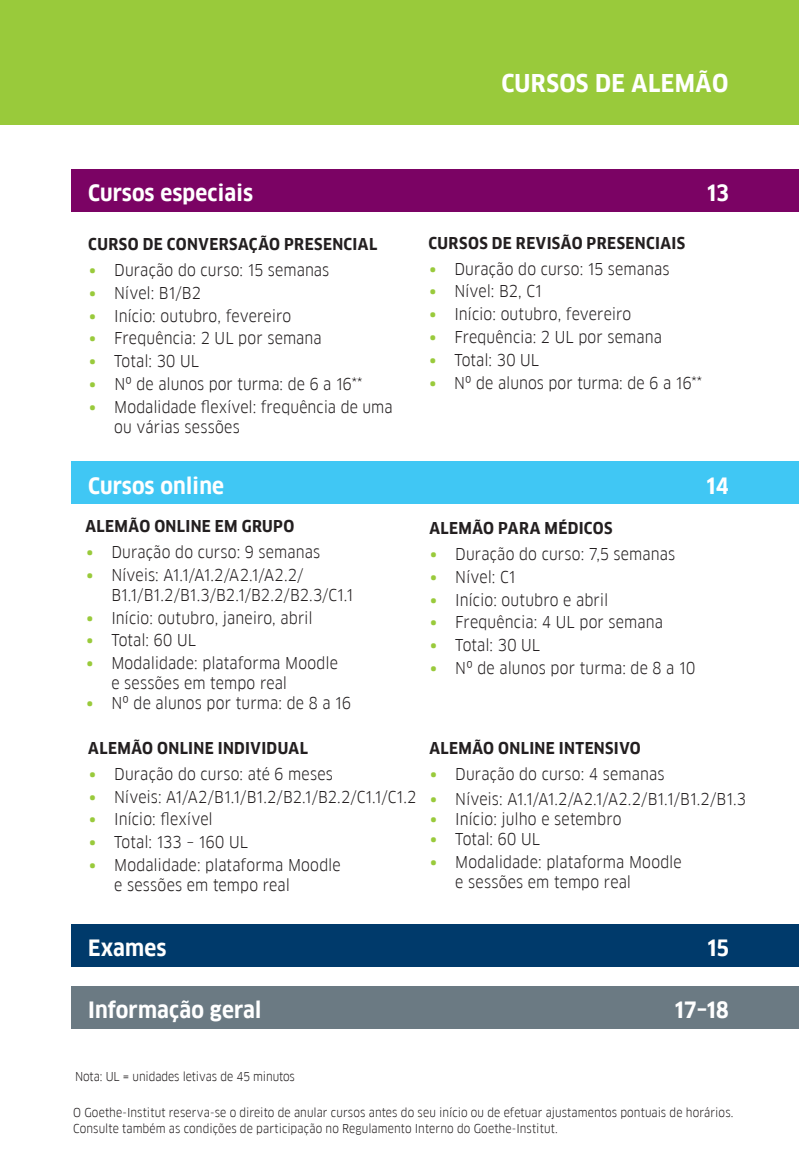
<style>
.page{position:relative;width:799px;height:1171px;background:#fff}
.page>*{position:absolute;margin:0;border:0;box-sizing:border-box;transform-origin:0 0}
.t1{font:700 24px "Goethe FF Clan";letter-spacing:.02em;color:#fff}
.t2{font:700 22px "Goethe FF Clan";letter-spacing:.01em;color:#fff}
.t3{font:16px/20px "Goethe FF Clan";letter-spacing:.005em;color:#231f20}
.t4{font:700 16px "Goethe FF Clan";letter-spacing:.025em;color:#231f20}
.t5{font:12px/16px "Goethe FF Clan";letter-spacing:.005em;color:#231f20}
.s1{font-weight:700;color:#99ca3b}
</style>
<div class="page">
<div style="left:0;top:0;width:799px;height:124px;background:#99ca3b"></div>
<div style="left:71px;top:170px;width:728px;height:42px;background:#7b0364"></div>
<div style="left:71px;top:462px;width:728px;height:42px;background:#40c7f4"></div>
<div style="left:71px;top:924px;width:728px;height:42px;background:#003a6b"></div>
<div style="left:71px;top:986px;width:728px;height:42px;background:#6b7a83"></div>
<p class="t1" style="left:501px;top:69px;width:229px">CURSOS DE ALEMÃO</p>
<p class="t2" style="left:88px;top:180px;width:167px">Cursos especiais</p>
<p class="t2" style="left:707px;top:180px;width:24px">13</p>
<p class="t4" style="left:88px;top:235px;width:291px">CURSO DE CONVERSAÇÃO PRESENCIAL</p>
<p class="t3" style="left:88px;top:260px;width:243px"><span class="s1">∙</span> Duração do curso: 15 semanas</p>
<p class="t3" style="left:88px;top:283px;width:114px"><span class="s1">∙</span> Nível: B1/B2</p>
<p class="t3" style="left:88px;top:306px;width:204px"><span class="s1">∙</span> Início: outubro, fevereiro</p>
<p class="t3" style="left:88px;top:328px;width:235px"><span class="s1">∙</span> Frequência: 2 UL por semana</p>
<p class="t3" style="left:88px;top:351px;width:112px"><span class="s1">∙</span> Total: 30 UL</p>
<p class="t3" style="left:88px;top:374px;width:276px"><span class="s1">∙</span> Nº de alunos por turma: de 6 a 16**</p>
<p class="t3" style="left:114px;top:397px;width:280px;text-indent:-26px"><span class="s1">∙</span> Modalidade flexível: frequência de uma ou várias sessões</p>
<p class="t4" style="left:428px;top:234px;width:258px">CURSOS DE REVISÃO PRESENCIAIS</p>
<p class="t3" style="left:428px;top:259px;width:243px"><span class="s1">∙</span> Duração do curso: 15 semanas</p>
<p class="t3" style="left:428px;top:281px;width:115px"><span class="s1">∙</span> Nível: B2, C1</p>
<p class="t3" style="left:428px;top:304px;width:204px"><span class="s1">∙</span> Início: outubro, fevereiro</p>
<p class="t3" style="left:428px;top:327px;width:235px"><span class="s1">∙</span> Frequência: 2 UL por semana</p>
<p class="t3" style="left:428px;top:350px;width:112px"><span class="s1">∙</span> Total: 30 UL</p>
<p class="t3" style="left:428px;top:373px;width:275px"><span class="s1">∙</span> Nº de alunos por turma: de 6 a 16**</p>
<p class="t2" style="left:88px;top:473px;width:137px">Cursos online</p>
<p class="t2" style="left:706px;top:473px;width:24px">14</p>
<p class="t4" style="left:85px;top:517px;width:211px">ALEMÃO ONLINE EM GRUPO</p>
<p class="t3" style="left:85px;top:542px;width:236px"><span class="s1">∙</span> Duração do curso: 9 semanas</p>
<p class="t3" style="left:111px;top:565px;width:244px;text-indent:-26px"><span class="s1">∙</span> Níveis: A1.1/A1.2/A2.1/A2.2/<br>B1.1/B1.2/B1.3/B2.1/B2.2/B2.3/C1.1</p>
<p class="t3" style="left:85px;top:607px;width:229px"><span class="s1">∙</span> Início: outubro, janeiro, abril</p>
<p class="t3" style="left:85px;top:630px;width:112px"><span class="s1">∙</span> Total: 60 UL</p>
<p class="t3" style="left:85px;top:653px;width:254px"><span class="s1">∙</span> Modalidade: plataforma Moodle</p>
<p class="t3" style="left:111px;top:673px;width:177px">e sessões em tempo real</p>
<p class="t3" style="left:85px;top:693px;width:267px"><span class="s1">∙</span> Nº de alunos por turma: de 8 a 16</p>
<p class="t4" style="left:88px;top:739px;width:221px">ALEMÃO ONLINE INDIVIDUAL</p>
<p class="t3" style="left:88px;top:764px;width:246px"><span class="s1">∙</span> Duração do curso: até 6 meses</p>
<p class="t3" style="left:88px;top:786px;width:330px"><span class="s1">∙</span> Níveis: A1/A2/B1.1/B1.2/B2.1/B2.2/C1.1/C1.2</p>
<p class="t3" style="left:88px;top:809px;width:126px"><span class="s1">∙</span> Início: flexível</p>
<p class="t3" style="left:88px;top:832px;width:161px"><span class="s1">∙</span> Total: 133 – 160 UL</p>
<p class="t3" style="left:114px;top:855px;width:228px;text-indent:-26px"><span class="s1">∙</span> Modalidade: plataforma Moodle e sessões em tempo real</p>
<p class="t4" style="left:429px;top:519px;width:185px">ALEMÃO PARA MÉDICOS</p>
<p class="t3" style="left:429px;top:544px;width:247px"><span class="s1">∙</span> Duração do curso: 7,5 semanas</p>
<p class="t3" style="left:429px;top:567px;width:88px"><span class="s1">∙</span> Nível: C1</p>
<p class="t3" style="left:429px;top:589px;width:181px"><span class="s1">∙</span> Início: outubro e abril</p>
<p class="t3" style="left:429px;top:612px;width:235px"><span class="s1">∙</span> Frequência: 4 UL por semana</p>
<p class="t3" style="left:429px;top:635px;width:112px"><span class="s1">∙</span> Total: 30 UL</p>
<p class="t3" style="left:429px;top:658px;width:267px"><span class="s1">∙</span> Nº de alunos por turma: de 8 a 10</p>
<p class="t4" style="left:429px;top:739px;width:213px">ALEMÃO ONLINE INTENSIVO</p>
<p class="t3" style="left:429px;top:763px;width:237px"><span class="s1">∙</span> Duração do curso: 4 semanas</p>
<p class="t3" style="left:429px;top:789px;width:318px"><span class="s1">∙</span> Níveis: A1.1/A1.2/A2.1/A2.2/B1.1/B1.2/B1.3 <span class="s1">∙</span> Início: julho e setembro</p>
<p class="t3" style="left:429px;top:829px;width:112px"><span class="s1">∙</span> Total: 60 UL</p>
<p class="t3" style="left:455px;top:852px;width:228px;text-indent:-26px"><span class="s1">∙</span> Modalidade: plataforma Moodle e sessões em tempo real</p>
<p class="t2" style="left:88px;top:935px;width:80px">Exames</p>
<p class="t2" style="left:707px;top:935px;width:23px">15</p>
<p class="t2" style="left:88px;top:997px;width:175px">Informação geral</p>
<p class="t2" style="left:675px;top:997px;width:56px">17–18</p>
<p class="t5" style="left:75px;top:1068px;width:221px">Nota: UL = unidades letivas de 45 minutos</p>
<p class="t5" style="left:73px;top:1105px;width:662px">O Goethe-Institut reserva-se o direito de anular cursos antes do seu início ou de efetuar ajustamentos pontuais de horários.<br>Consulte também as condições de participação no Regulamento Interno do Goethe-Institut.</p>
</div>
